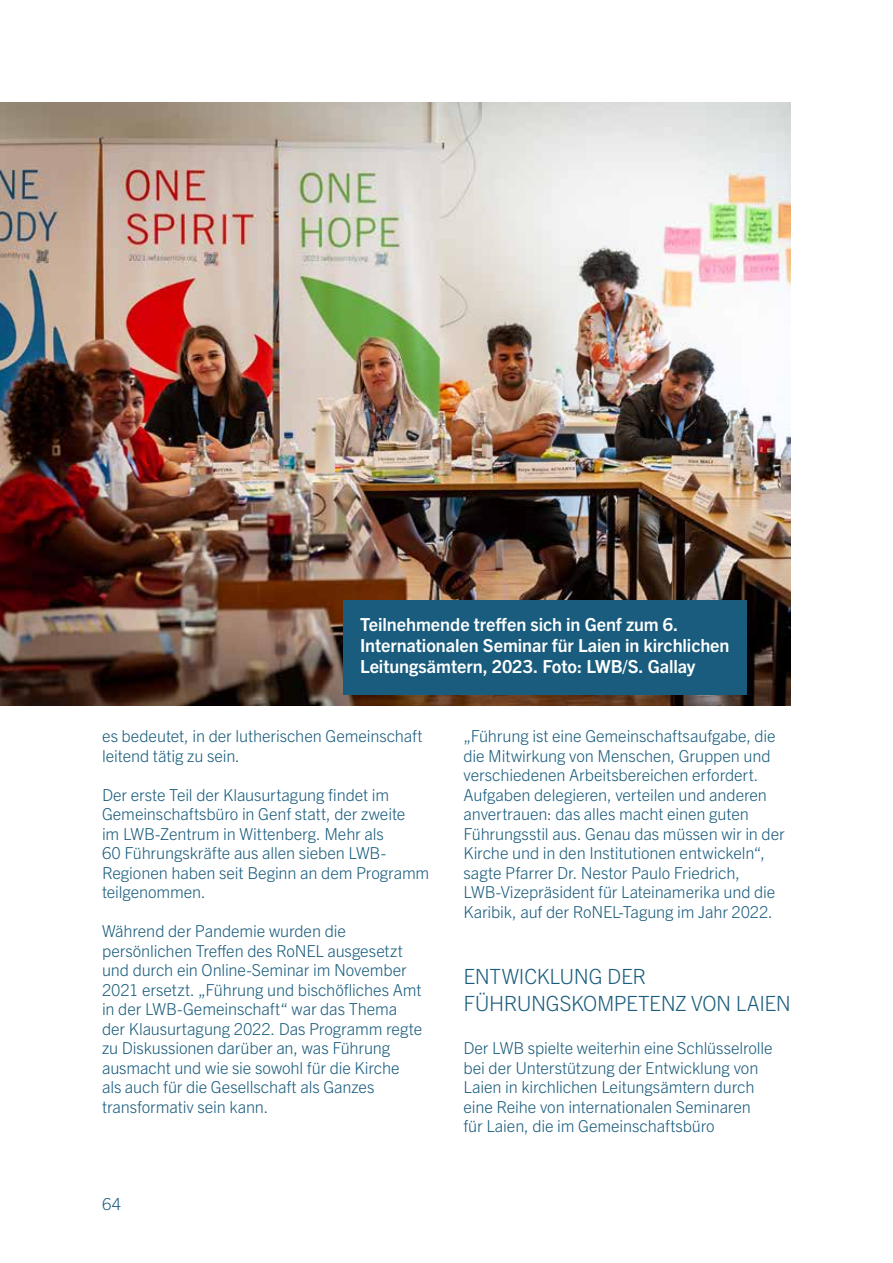
<style>
.page{position:relative;width:893px;height:1263px;background:#fff}
.page>*{position:absolute;margin:0;border:0;box-sizing:border-box;transform-origin:0 0}
.t1{font:300 21px/27px "Trade Gothic Next LT Pro";letter-spacing:-.015em;color:#195c7d}
.t2{font:700 18px/21px "Trade Gothic Next LT Pro";letter-spacing:-.005em;color:#fff}
.t3{font:300 16.5px/19.5px "Trade Gothic Next LT Pro";letter-spacing:-.01em;color:#195c7d}
</style>
<div class="page">
<img style="left:0;top:102px;width:791px;height:603px">
<div style="left:343px;top:600px;width:404px;height:94px;background:#195c7d"></div>
<p class="t2" style="left:360px;top:613px;width:371px">Teilnehmende treffen sich in Genf zum 6.<br>Internationalen Seminar für Laien in kirchlichen<br>Leitungsämtern, 2023. Foto: LWB/S. Gallay</p>
<p class="t3" style="left:102px;top:725px;width:322px">es bedeutet, in der lutherischen Gemeinschaft leitend tätig zu sein.</p>
<p class="t3" style="left:102px;top:784px;width:329px">Der erste Teil der Klausurtagung findet im Gemeinschaftsbüro in Genf statt, der zweite<br>im LWB-Zentrum in Wittenberg. Mehr als<br>60 Führungskräfte aus allen sieben LWB-Regionen haben seit Beginn an dem Programm teilgenommen.</p>
<p class="t3" style="left:102px;top:920px;width:322px">Während der Pandemie wurden die persönlichen Treffen des RoNEL ausgesetzt und durch ein Online-Seminar im November 2021 ersetzt. „Führung und bischöfliches Amt in der LWB-Gemeinschaft“ war das Thema der Klausurtagung 2022. Das Programm regte zu Diskussionen darüber an, was Führung ausmacht und wie sie sowohl für die Kirche als auch für die Gesellschaft als Ganzes transformativ sein kann.</p>
<p class="t3" style="left:102px;top:1193px;width:21px">64</p>
<p class="t3" style="left:463px;top:725px;width:323px">„Führung ist eine Gemeinschaftsaufgabe, die die Mitwirkung von Menschen, Gruppen und verschiedenen Arbeitsbereichen erfordert.<br>Aufgaben delegieren, verteilen und anderen anvertrauen: das alles macht einen guten Führungsstil aus. Genau das müssen wir in der Kirche und in den Institutionen entwickeln“, sagte Pfarrer Dr. Nestor Paulo Friedrich, LWB-Vizepräsident für Lateinamerika und die Karibik, auf der RoNEL-Tagung im Jahr 2022.</p>
<p class="t1" style="left:463px;top:961px;width:329px">ENTWICKLUNG DER<br>FÜHRUNGSKOMPETENZ VON LAIEN</p>
<p class="t3" style="left:463px;top:1037px;width:311px">Der LWB spielte weiterhin eine Schlüsselrolle bei der Unterstützung der Entwicklung von Laien in kirchlichen Leitungsämtern durch eine Reihe von internationalen Seminaren für Laien, die im Gemeinschaftsbüro</p>
</div>
